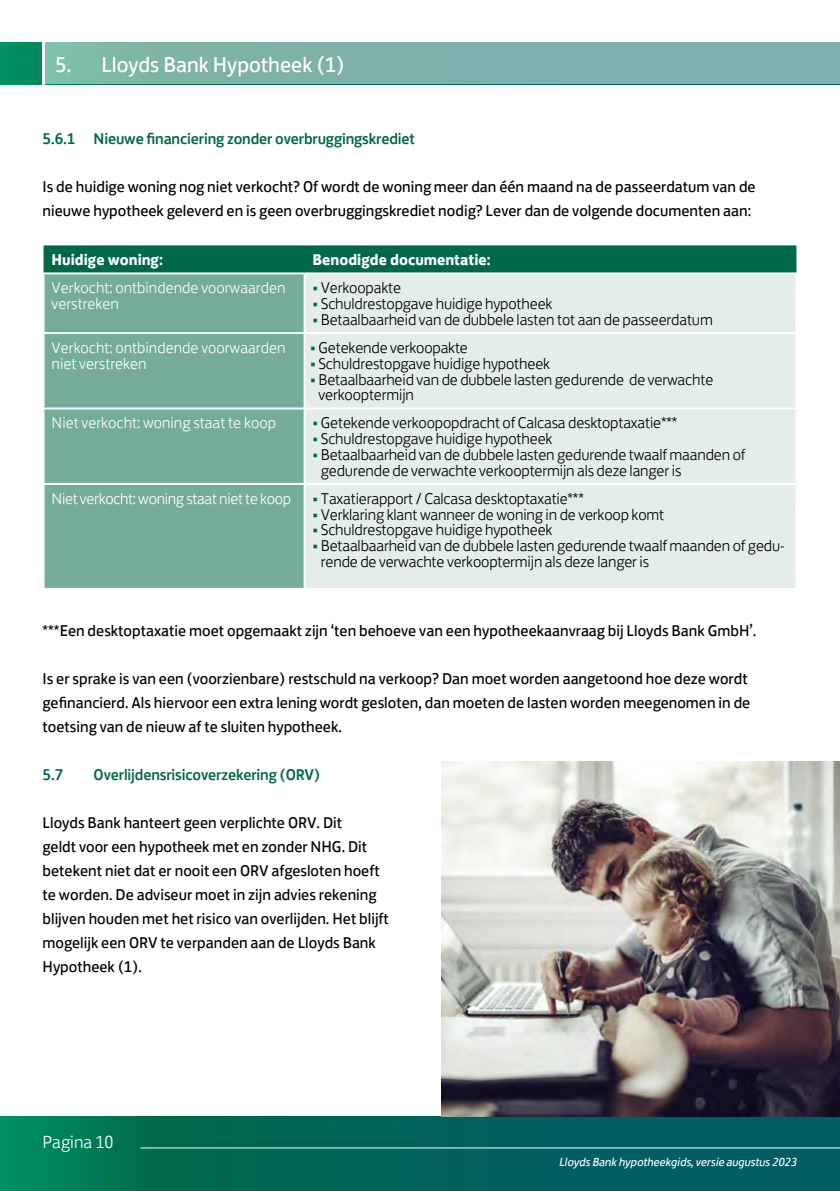
<style>
.page{position:relative;width:840px;height:1191px;background:#fff}
.page>*{position:absolute;margin:0;border:0;box-sizing:border-box;transform-origin:0 0}
.t1{font:22px "Lloyds Bank Jack";color:#fff}
.t2{font:300 18px "Lloyds Bank Jack";color:#fff}
.t3{font:16px/24px "Lloyds Bank Jack";color:#000}
.t4{font:300 16px/15.8px "Lloyds Bank Jack";letter-spacing:-.01em;color:#000}
.t5{font:300 16px/15.6px "Lloyds Bank Jack";color:#fff}
.t6{font:500 16px "Lloyds Bank Jack";letter-spacing:-.01em;color:#00684a}
.t7{font:700 16px "Lloyds Bank Jack";color:#fff}
.t8{font:300 16px "Lloyds Bank Jack";letter-spacing:-.02em;color:#fff}
.t9{font:italic 12px "Lloyds Bank Jack";letter-spacing:-.01em;color:#fff}
.s1{color:#00684a}
</style>
<div class="page">
<svg style="left:0;top:1116px;width:839px;height:75px;background:#01675b"></svg>
<hr style="left:140px;top:1147px;width:699px;height:1px;background:#fff">
<div style="left:44px;top:245px;width:752px;height:27px;background:#00684a"></div>
<div style="left:45px;top:274px;width:258px;height:314px;background:#74ab9a"></div>
<div style="left:305px;top:274px;width:490px;height:314px;background:#e3edea"></div>
<hr style="left:43px;top:332px;width:261px;height:2px;background:#fff">
<hr style="left:304px;top:332px;width:493px;height:2px;background:#fff">
<hr style="left:43px;top:407px;width:261px;height:2px;background:#fff">
<hr style="left:304px;top:407px;width:493px;height:2px;background:#fff">
<hr style="left:43px;top:483px;width:261px;height:2px;background:#fff">
<hr style="left:304px;top:483px;width:493px;height:2px;background:#fff">
<img style="left:441px;top:761px;width:398px;height:355px">
<div style="left:0;top:43px;width:839px;height:41px;background:#008c62"></div>
<div style="left:45px;top:43px;width:794px;height:41px;background:#7fb0ad"></div>
<hr style="left:43px;top:42px;width:2px;height:42px;background:#fff">
<h1 class="t1" style="left:55px;top:46px;width:291px">5. Lloyds Bank Hypotheek (1)</h1>
<p class="t6" style="left:43px;top:126px;width:374px">5.6.1 Nieuwe financiering zonder overbruggingskrediet</p>
<p class="t3" style="left:43px;top:173px;width:714px">Is de huidige woning nog niet verkocht? Of wordt de woning meer dan één maand na de passeerdatum van de nieuwe hypotheek geleverd en is geen overbruggingskrediet nodig? Lever dan de volgende documenten aan:</p>
<p class="t7" style="left:52px;top:246px;width:113px">Huidige woning:</p>
<p class="t7" style="left:312px;top:246px;width:180px">Benodigde documentatie:</p>
<p class="t5" style="left:52px;top:279px;width:235px">Verkocht: ontbindende voorwaarden verstreken</p>
<p class="t4" style="left:312px;top:278px;width:90px"><span class="s1">•</span> Verkoopakte</p>
<p class="t4" style="left:312px;top:294px;width:241px"><span class="s1">•</span> Schuldrestopgave huidige hypotheek</p>
<p class="t4" style="left:312px;top:310px;width:401px"><span class="s1">•</span> Betaalbaarheid van de dubbele lasten tot aan de passeerdatum</p>
<p class="t5" style="left:52px;top:338px;width:235px">Verkocht: ontbindende voorwaarden niet verstreken</p>
<p class="t4" style="left:310px;top:338px;width:159px"><span class="s1">•</span> Getekende verkoopakte</p>
<p class="t4" style="left:310px;top:354px;width:241px"><span class="s1">•</span> Schuldrestopgave huidige hypotheek</p>
<p class="t4" style="left:318px;top:370px;width:396px;text-indent:-8px"><span class="s1">•</span> Betaalbaarheid van de dubbele lasten gedurende de verwachte verkooptermijn</p>
<p class="t5" style="left:52px;top:414px;width:226px">Niet verkocht: woning staat te koop</p>
<p class="t4" style="left:312px;top:413px;width:366px"><span class="s1">•</span> Getekende verkoopopdracht of Calcasa desktoptaxatie***</p>
<p class="t4" style="left:312px;top:429px;width:241px"><span class="s1">•</span> Schuldrestopgave huidige hypotheek</p>
<p class="t4" style="left:320px;top:445px;width:426px;text-indent:-8px"><span class="s1">•</span> Betaalbaarheid van de dubbele lasten gedurende twaalf maanden of gedurende de verwachte verkooptermijn als deze langer is</p>
<p class="t8" style="left:52px;top:486px;width:241px">Niet verkocht: woning staat niet te koop</p>
<p class="t4" style="left:312px;top:489px;width:272px"><span class="s1">•</span> Taxatierapport / Calcasa desktoptaxatie***</p>
<p class="t4" style="left:312px;top:505px;width:353px"><span class="s1">•</span> Verklaring klant wanneer de woning in de verkoop komt</p>
<p class="t4" style="left:312px;top:520px;width:241px"><span class="s1">•</span> Schuldrestopgave huidige hypotheek</p>
<p class="t4" style="left:320px;top:536px;width:465px;text-indent:-8px"><span class="s1">•</span> Betaalbaarheid van de dubbele lasten gedurende twaalf maanden of gedu&shy;rende de verwachte verkooptermijn als deze langer is</p>
<p class="t3" style="left:43px;top:617px;width:715px">***Een desktoptaxatie moet opgemaakt zijn ‘ten behoeve van een hypotheekaanvraag bij Lloyds Bank GmbH’.</p>
<p class="t3" style="left:43px;top:665px;width:709px">Is er sprake is van een (voorzienbare) restschuld na verkoop? Dan moet worden aangetoond hoe deze wordt gefinancierd. Als hiervoor een extra lening wordt gesloten, dan moeten de lasten worden meegenomen in de toetsing van de nieuw af te sluiten hypotheek.</p>
<p class="t6" style="left:43px;top:762px;width:22px">5.7</p>
<p class="t6" style="left:94px;top:762px;width:228px">Overlijdensrisicoverzekering (ORV)</p>
<p class="t3" style="left:43px;top:809px;width:347px">Lloyds Bank hanteert geen verplichte ORV. Dit<br>geldt voor een hypotheek met en zonder NHG. Dit betekent niet dat er nooit een ORV afgesloten hoeft te worden. De adviseur moet in zijn advies rekening blijven houden met het risico van overlijden. Het blijft mogelijk een ORV te verpanden aan de Lloyds Bank Hypotheek (1).</p>
<p class="t2" style="left:43px;top:1127px;width:72px">Pagina 10</p>
<p class="t9" style="left:559px;top:1152px;width:239px">Lloyds Bank hypotheekgids, versie augustus 2023</p>
</div>
